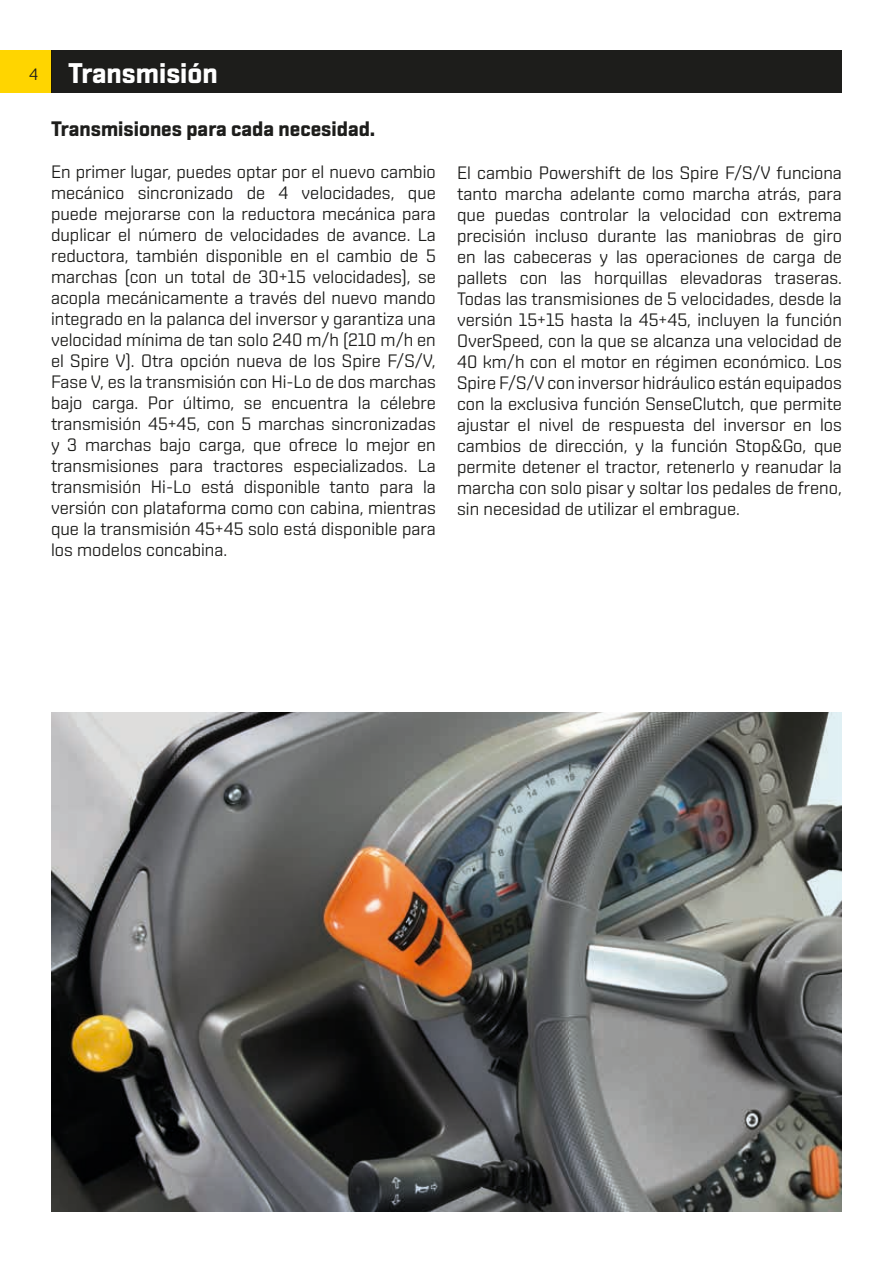
<style>
.page{position:relative;width:893px;height:1263px;background:#fff}
.page>*{position:absolute;margin:0;border:0;box-sizing:border-box;transform-origin:0 0}
.t1{font:700 28.5px "Shentox W04";color:#fff}
.t2{font:700 21px "Shentox W04";color:#1d1d1b}
.t3{font:18px/21px "Shentox W04";color:#1d1d1b;text-align:justify}
.s1{font-weight:400;font-size:16.5px;color:#1d1d1b}
</style>
<div class="page">
<div style="left:0;top:50px;width:51px;height:43px;background:#ffd500"></div>
<div style="left:51px;top:50px;width:791px;height:43px;background:#1d1d1b"></div>
<img style="left:51px;top:712px;width:791px;height:500px">
<h1 class="t1" style="left:29px;top:56px;width:190px"><span class="s1">4</span> Transmisión</h1>
<p class="t2" style="left:51px;top:116px;width:326px">Transmisiones para cada necesidad.</p>
<p class="t3" style="left:51px;top:161px;width:386px">En primer lugar, puedes optar por el nuevo cambio mecánico sincronizado de 4 velocidades, que puede mejorarse con la reductora mecánica para duplicar el número de velocidades de avance. La reductora, también disponible en el cambio de 5 marchas (con un total de 30+15 velocidades), se acopla mecánicamente a través del nuevo mando integrado en la palanca del inversor y garantiza una velocidad mínima de tan solo 240 m/h (210 m/h en el Spire V). Otra opción nueva de los Spire F/S/V, Fase V, es la transmisión con Hi-Lo de dos marchas bajo carga. Por último, se encuentra la célebre transmisión 45+45, con 5 marchas sincronizadas y 3 marchas bajo carga, que ofrece lo mejor en transmisiones para tractores especializados. La transmisión Hi-Lo está disponible tanto para la versión con plataforma como con cabina, mientras que la transmisión 45+45 solo está disponible para los modelos concabina.</p>
<p class="t3" style="left:457px;top:161px;width:386px">El cambio Powershift de los Spire F/S/V funciona tanto marcha adelante como marcha atrás, para que puedas controlar la velocidad con extrema precisión incluso durante las maniobras de giro en las cabeceras y las operaciones de carga de pallets con las horquillas elevadoras traseras.<br>Todas las transmisiones de 5 velocidades, desde la versión 15+15 hasta la 45+45, incluyen la función OverSpeed, con la que se alcanza una velocidad de 40 km/h con el motor en régimen económico. Los Spire F/S/V con inversor hidráulico están equipados con la exclusiva función SenseClutch, que permite ajustar el nivel de respuesta del inversor en los cambios de dirección, y la función Stop&amp;Go, que permite detener el tractor, retenerlo y reanudar la marcha con solo pisar y soltar los pedales de freno, sin necesidad de utilizar el embrague.</p>
</div>
